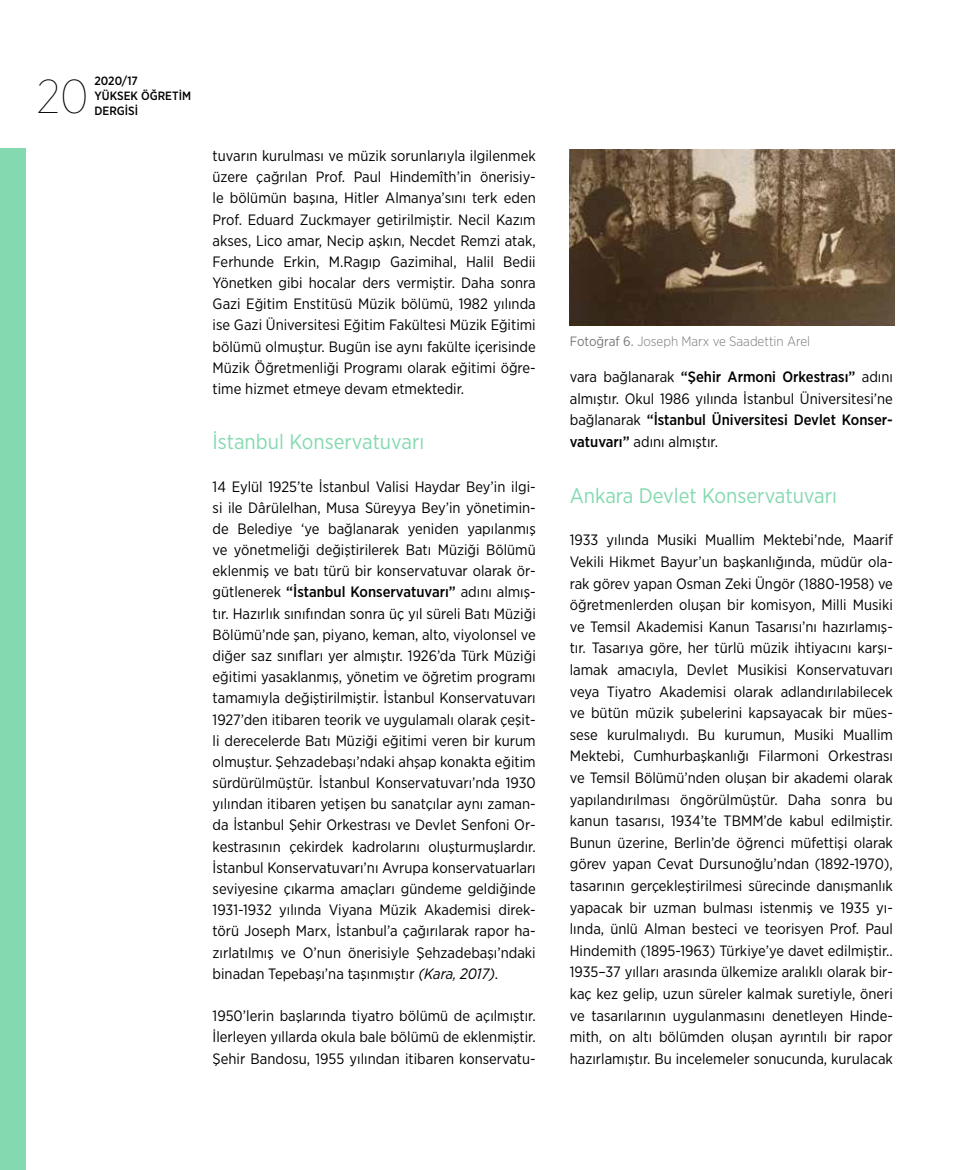
<style>
.page{position:relative;width:978px;height:1170px;background:#fff}
.page>*{position:absolute;margin:0;border:0;box-sizing:border-box;transform-origin:0 0}
.t1{font:100 47.4px "Gotham Narrow";color:#000}
.t2{font:21px "Gotham Narrow";color:#85d9b0}
.t3{font:15px/21.1px "Gotham Narrow";color:#000;text-align:justify}
.t4{font:300 13.5px "Gotham Narrow";color:#77787b}
.t5{font:500 12px/15px "Gotham Narrow";color:#000}
.s1{font-weight:500}
.s2{font-style:italic}
.s3{font-weight:400}
</style>
<div class="page">
<div style="left:0;top:149px;width:26px;height:1020px;background:#85d9b0"></div>
<img style="left:570px;top:149px;width:324px;height:176px">
<h1 class="t1" style="left:37px;top:68px;width:53px">20</h1>
<p class="t5" style="left:94px;top:73px;width:98px">2020/17<br>YÜKSEK ÖĞRETİM</p>
<p class="t5" style="left:94px;top:103px;width:45px">DERGİSİ</p>
<p class="t3" style="left:213px;top:145px;width:325px">tuvarın kurulması ve müzik sorunlarıyla ilgilenmek üzere çağrılan Prof. Paul Hindemîth’in önerisiy&shy;le bölümün başına, Hitler Almanya’sını terk eden Prof. Eduard Zuckmayer getirilmiştir. Necil Kazım akses, Lico amar, Necip aşkın, Necdet Remzi atak, Ferhunde Erkin, M.Ragıp Gazimihal, Halil Bedii Yönetken gibi hocalar ders vermiştir. Daha sonra Gazi Eğitim Enstitüsü Müzik bölümü, 1982 yılında ise Gazi Üniversitesi Eğitim Fakültesi Müzik Eğitimi bölümü olmuştur. Bugün ise aynı fakülte içerisinde Müzik Öğretmenliği Programı olarak eğitimi öğre&shy;time hizmet etmeye devam etmektedir.</p>
<h2 class="t2" style="left:213px;top:428px;width:213px">İstanbul Konservatuvarı</h2>
<p class="t3" style="left:213px;top:475px;width:325px">14 Eylül 1925’te İstanbul Valisi Haydar Bey’in ilgi&shy;si ile Dârülelhan, Musa Süreyya Bey’in yönetimin&shy;de Belediye ‘ye bağlanarak yeniden yapılanmış ve yönetmeliği değiştirilerek Batı Müziği Bölümü eklenmiş ve batı türü bir konservatuvar olarak ör&shy;gütlenerek <span class="s1">“İstanbul Konservatuvarı”</span> adını almış&shy;tır. Hazırlık sınıfından sonra üç yıl süreli Batı Müziği Bölümü’nde şan, piyano, keman, alto, viyolonsel ve diğer saz sınıfları yer almıştır. 1926’da Türk Müziği eğitimi yasaklanmış, yönetim ve öğretim programı tamamıyla değiştirilmiştir. İstanbul Konservatuvarı 1927’den itibaren teorik ve uygulamalı olarak çeşit&shy;li derecelerde Batı Müziği eğitimi veren bir kurum olmuştur. Şehzadebaşı’ndaki ahşap konakta eğitim sürdürülmüştür. İstanbul Konservatuvarı’nda 1930 yılından itibaren yetişen bu sanatçılar aynı zaman&shy;da İstanbul Şehir Orkestrası ve Devlet Senfoni Or&shy;kestrasının çekirdek kadrolarını oluşturmuşlardır.<br>İstanbul Konservatuvarı’nı Avrupa konservatuarları seviyesine çıkarma amaçları gündeme geldiğinde 1931-1932 yılında Viyana Müzik Akademisi direk&shy;törü Joseph Marx, İstanbul’a çağırılarak rapor ha&shy;zırlatılmış ve O’nun önerisiyle Şehzadebaşı’ndaki binadan Tepebaşı’na taşınmıştır <span class="s2">(Kara, 2017)</span>.</p>
<p class="t3" style="left:213px;top:1004px;width:325px">1950’lerin başlarında tiyatro bölümü de açılmıştır.<br>İlerleyen yıllarda okula bale bölümü de eklenmiştir.<br>Şehir Bandosu, 1955 yılından itibaren konservatu-</p>
<p class="t4" style="left:570px;top:333px;width:242px"><span class="s3">Fotoğraf 6.</span> Joseph Marx ve Saadettin Arel</p>
<p class="t3" style="left:570px;top:366px;width:325px;line-height:21.6px">vara bağlanarak <span class="s1">“Şehir Armoni Orkestrası”</span> adını almıştır. Okul 1986 yılında İstanbul Üniversitesi’ne bağlanarak <span class="s1">“İstanbul Üniversitesi Devlet Konser&shy;vatuvarı”</span> adını almıştır.</p>
<h2 class="t2" style="left:570px;top:482px;width:269px">Ankara Devlet Konservatuvarı</h2>
<p class="t3" style="left:570px;top:529px;width:325px;line-height:21.6px">1933 yılında Musiki Muallim Mektebi’nde, Maarif Vekili Hikmet Bayur’un başkanlığında, müdür ola&shy;rak görev yapan Osman Zeki Üngör (1880-1958) ve öğretmenlerden oluşan bir komisyon, Milli Musiki ve Temsil Akademisi Kanun Tasarısı’nı hazırlamış&shy;tır. Tasarıya göre, her türlü müzik ihtiyacını karşı&shy;lamak amacıyla, Devlet Musikisi Konservatuvarı veya Tiyatro Akademisi olarak adlandırılabilecek ve bütün müzik şubelerini kapsayacak bir mües&shy;sese kurulmalıydı. Bu kurumun, Musiki Muallim Mektebi, Cumhurbaşkanlığı Filarmoni Orkestrası ve Temsil Bölümü’nden oluşan bir akademi olarak yapılandırılması öngörülmüştür. Daha sonra bu kanun tasarısı, 1934’te TBMM’de kabul edilmiştir.<br>Bunun üzerine, Berlin’de öğrenci müfettişi olarak görev yapan Cevat Dursunoğlu’ndan (1892-1970), tasarının gerçekleştirilmesi sürecinde danışmanlık yapacak bir uzman bulması istenmiş ve 1935 yı&shy;lında, ünlü Alman besteci ve teorisyen Prof. Paul Hindemith (1895-1963) Türkiye’ye davet edilmiştir..<br>1935–37 yılları arasında ülkemize aralıklı olarak bir&shy;kaç kez gelip, uzun süreler kalmak suretiyle, öneri ve tasarılarının uygulanmasını denetleyen Hinde&shy;mith, on altı bölümden oluşan ayrıntılı bir rapor hazırlamıştır. Bu incelemeler sonucunda, kurulacak</p>
</div>
